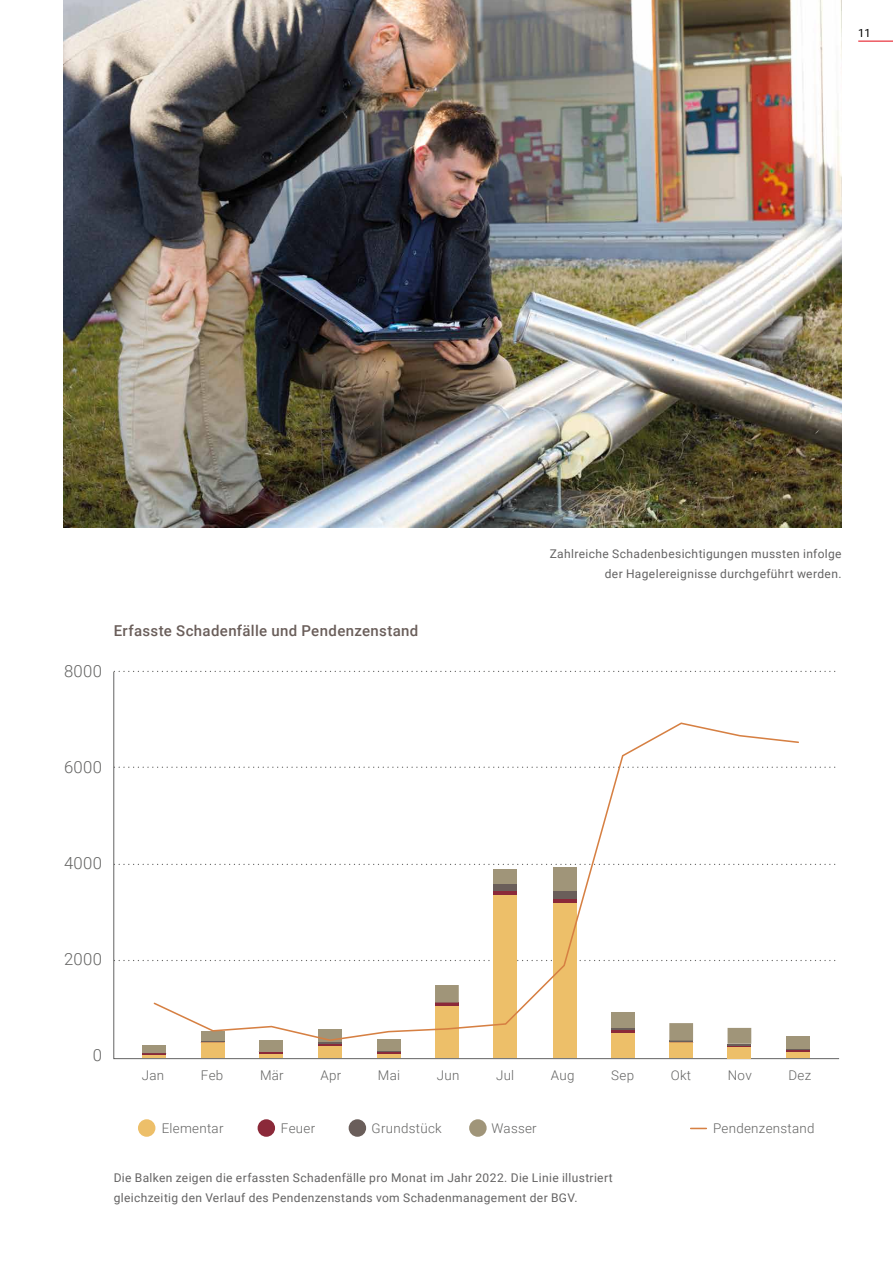
<style>
.page{position:relative;width:893px;height:1263px;background:#fff}
.page>*{position:absolute;margin:0;border:0;box-sizing:border-box;transform-origin:0 0}
.t1{font:300 16.65px "Roboto";letter-spacing:.02em;color:#646463}
.t2{font:500 15px "Roboto";letter-spacing:.025em;color:#6a5e5a}
.t3{font:300 13.35px "Roboto";letter-spacing:.02em;color:#646463}
.t4{font:12px/19.5px "Roboto";letter-spacing:.03em;color:#646363;text-align:right}
.t5{font:11.25px "Roboto";color:#000}
</style>
<div class="page">
<hr style="left:858px;top:41px;width:35px;height:1px;background:#e30613">
<img style="left:64px;top:0;width:778px;height:528px">
<svg style="left:113px;top:671px;width:727px;height:388px"></svg>
<svg style="left:691px;top:1128px;width:15px;height:1px"></svg>
<div style="left:469px;top:1119px;width:18px;height:18px;background:#a09579;border-radius:50%"></div>
<div style="left:349px;top:1119px;width:17px;height:18px;background:#6a5e5a;border-radius:50%"></div>
<div style="left:138px;top:1119px;width:17px;height:18px;background:#edbf69;border-radius:50%"></div>
<div style="left:258px;top:1119px;width:17px;height:18px;background:#8b2939;border-radius:50%"></div>
<hr style="left:142px;top:1055px;width:24px;height:3px;background:#edbf69">
<hr style="left:142px;top:1053px;width:24px;height:2px;background:#8b2939">
<div style="left:142px;top:1045px;width:24px;height:8px;background:#a09579"></div>
<div style="left:201px;top:1042px;width:23px;height:16px;background:#edbf69"></div>
<div style="left:259px;top:1053px;width:24px;height:5px;background:#edbf69"></div>
<svg style="left:259px;top:1052px;width:24px;height:1px"></svg>
<div style="left:259px;top:1040px;width:24px;height:12px;background:#a09579"></div>
<div style="left:319px;top:1045px;width:23px;height:13px;background:#edbf69"></div>
<svg style="left:319px;top:1044px;width:23px;height:1px"></svg>
<hr style="left:319px;top:1042px;width:23px;height:2px;background:#6a5e5a">
<div style="left:377px;top:1053px;width:24px;height:5px;background:#edbf69"></div>
<svg style="left:377px;top:1052px;width:24px;height:1px"></svg>
<hr style="left:377px;top:1050px;width:24px;height:2px;background:#6a5e5a">
<div style="left:377px;top:1039px;width:24px;height:11px;background:#a09579"></div>
<div style="left:435px;top:1006px;width:24px;height:52px;background:#edbf69"></div>
<div style="left:493px;top:894px;width:24px;height:164px;background:#edbf69"></div>
<div style="left:553px;top:902px;width:24px;height:156px;background:#edbf69"></div>
<div style="left:611px;top:1033px;width:24px;height:25px;background:#edbf69"></div>
<div style="left:669px;top:1042px;width:24px;height:16px;background:#edbf69"></div>
<div style="left:727px;top:1047px;width:24px;height:11px;background:#edbf69"></div>
<hr style="left:727px;top:1045px;width:24px;height:2px;background:#8b2939">
<svg style="left:727px;top:1042px;width:24px;height:3px"></svg>
<div style="left:786px;top:1052px;width:23px;height:6px;background:#edbf69"></div>
<hr style="left:786px;top:1050px;width:23px;height:2px;background:#8b2939">
<hr style="left:786px;top:1048px;width:23px;height:2px;background:#6a5e5a">
<div style="left:786px;top:1036px;width:23px;height:12px;background:#a09579"></div>
<svg style="left:152px;top:722px;width:648px;height:320px"></svg>
<p class="t5" style="left:858px;top:25px;width:14px">11</p>
<h1 class="t1" style="left:64px;top:659px;width:40px">8000</h1>
<p class="t2" style="left:114px;top:620px;width:306px">Erfasste Schadenfälle und Pendenzenstand</p>
<h1 class="t1" style="left:64px;top:755px;width:40px">6000</h1>
<h1 class="t1" style="left:64px;top:851px;width:40px">4000</h1>
<h1 class="t1" style="left:64px;top:947px;width:40px">2000</h1>
<p class="t4" style="left:550px;top:544px;width:293px">Zahlreiche Schadenbesichtigungen mussten infolge der Hagelereignisse durchgeführt werden.</p>
<h1 class="t1" style="left:93px;top:1043px;width:11px">0</h1>
<p class="t3" style="left:142px;top:1066px;width:24px">Jan</p>
<p class="t3" style="left:201px;top:1066px;width:24px">Feb</p>
<p class="t3" style="left:260px;top:1066px;width:25px">Mär</p>
<p class="t3" style="left:320px;top:1066px;width:22px">Apr</p>
<p class="t3" style="left:378px;top:1066px;width:24px">Mai</p>
<p class="t3" style="left:437px;top:1066px;width:24px">Jun</p>
<p class="t3" style="left:496px;top:1066px;width:20px">Jul</p>
<p class="t3" style="left:551px;top:1066px;width:25px">Aug</p>
<p class="t3" style="left:611px;top:1066px;width:24px">Sep</p>
<p class="t3" style="left:671px;top:1066px;width:22px">Okt</p>
<p class="t3" style="left:728px;top:1066px;width:25px">Nov</p>
<p class="t3" style="left:788px;top:1066px;width:24px">Dez</p>
<p class="t3" style="left:162px;top:1119px;width:63px">Elementar</p>
<p class="t3" style="left:281px;top:1119px;width:36px">Feuer</p>
<p class="t3" style="left:372px;top:1119px;width:72px">Grundstück</p>
<p class="t3" style="left:491px;top:1119px;width:47px">Wasser</p>
<p class="t3" style="left:713px;top:1119px;width:103px">Pendenzenstand</p>
<p class="t4" style="left:114px;top:1168px;width:501px;text-align:left">Die Balken zeigen die erfassten Schadenfälle pro Monat im Jahr 2022. Die Linie illustriert gleichzeitig den Verlauf des Pendenzenstands vom Schadenmanagement der BGV.</p>
</div>
